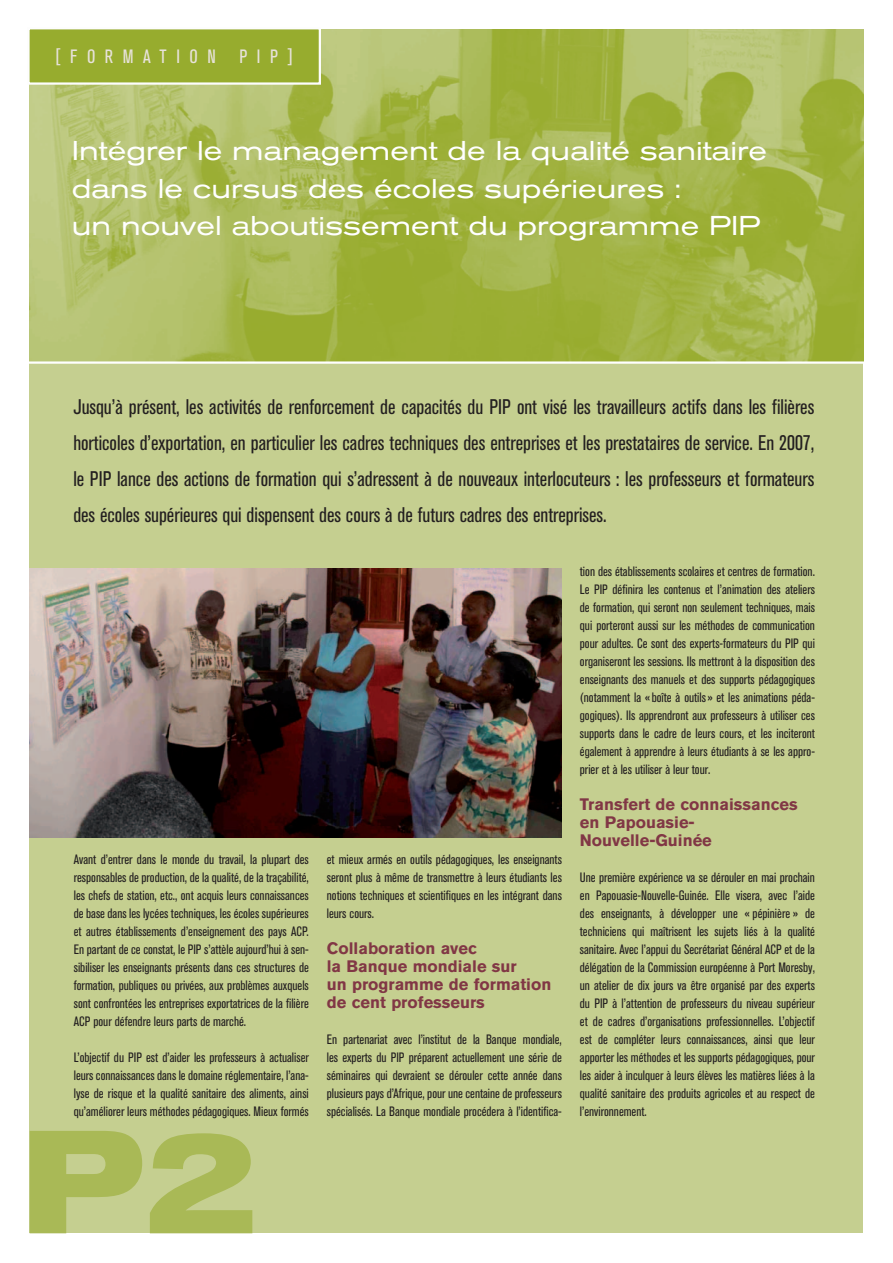
<style>
.page{position:relative;width:893px;height:1263px;background:#fff}
.page>*{position:absolute;margin:0;border:0;box-sizing:border-box;transform-origin:0 0}
.t1{font:expanded 27px/37.5px "Akzidenz Grotesk BQ";color:#fff}
.t2{font:condensed 21px/36px "Akzidenz Grotesk BQ";color:#231f20;text-align:justify}
.t3{font:condensed 19.2px "Akzidenz Grotesk BQ";letter-spacing:.5em;color:#e7e2da}
.t4{font:700 16.5px/18px "Akzidenz Grotesk BQ";color:#813745}
.t5{font:condensed 13.5px/18px "Akzidenz Grotesk BQ";color:#231f20;text-align:justify}
</style>
<div class="page">
<div style="left:30px;top:30px;width:833px;height:1203px;background:#c5cf90"></div>
<img style="left:30px;top:30px;width:833px;height:331px">
<div style="left:28px;top:28px;width:292px;height:56px;background:#97ac2e"></div>
<div style="left:27px;top:27px;width:294px;height:58px;border:2px solid #fdfdfd"></div>
<hr style="left:0;top:361px;width:893px;height:3px;background:#fff">
<img style="left:30px;top:569px;width:531px;height:269px">
<svg style="left:30px;top:1131px;width:222px;height:102px"></svg>
<h3 class="t3" style="left:55px;top:49px;width:240px">[FORMATION PIP]</h3>
<h1 class="t1" style="left:72px;top:135px;width:697px">Intégrer le management de la qualité sanitaire dans le cursus des écoles supérieures :<br>un nouvel aboutissement du programme PIP</h1>
<p class="t2" style="left:73px;top:391px;width:742px">Jusqu’à présent, les activités de renforcement de capacités du PIP ont visé les travailleurs actifs dans les filières horticoles d’exportation, en particulier les cadres techniques des entreprises et les prestataires de service. En 2007, le PIP lance des actions de formation qui s’adressent à de nouveaux interlocuteurs : les professeurs et formateurs des écoles supérieures qui dispensent des cours à de futurs cadres des entreprises.</p>
<p class="t5" style="left:74px;top:852px;width:237px">Avant d’entrer dans le monde du travail, la plupart des responsables de production, de la qualité, de la traçabilité, les chefs de station, etc., ont acquis leurs connaissances de base dans les lycées techniques, les écoles supérieures et autres établissements d’enseignement des pays ACP.<br>En partant de ce constat, le PIP s’attèle aujourd’hui à sen&shy;sibiliser les enseignants présents dans ces structures de formation, publiques ou privées, aux problèmes auxquels sont confrontées les entreprises exportatrices de la filière ACP pour défendre leurs parts de marché.</p>
<p class="t5" style="left:74px;top:1050px;width:237px">L’objectif du PIP est d’aider les professeurs à actualiser leurs connaissances dans le domaine réglementaire, l’ana&shy;lyse de risque et la qualité sanitaire des aliments, ainsi qu’améliorer leurs méthodes pédagogiques. Mieux formés</p>
<p class="t5" style="left:327px;top:852px;width:237px">et mieux armés en outils pédagogiques, les enseignants seront plus à même de transmettre à leurs étudiants les notions techniques et scientifiques en les intégrant dans leurs cours.</p>
<p class="t4" style="left:327px;top:941px;width:226px">Collaboration avec<br>la Banque mondiale sur<br>un programme de formation de cent professeurs</p>
<p class="t5" style="left:327px;top:1032px;width:237px">En partenariat avec l’institut de la Banque mondiale, les experts du PIP préparent actuellement une série de séminaires qui devraient se dérouler cette année dans plusieurs pays d’Afrique, pour une centaine de professeurs spécialisés. La Banque mondiale procédera à l’identifica-</p>
<p class="t5" style="left:580px;top:564px;width:237px">tion des établissements scolaires et centres de formation.<br>Le PIP définira les contenus et l’animation des ateliers de formation, qui seront non seulement techniques, mais qui porteront aussi sur les méthodes de communication pour adultes. Ce sont des experts-formateurs du PIP qui organiseront les sessions. Ils mettront à la disposition des enseignants des manuels et des supports pédagogiques (notamment la « boîte à outils » et les animations péda&shy;gogiques). Ils apprendront aux professeurs à utiliser ces supports dans le cadre de leurs cours, et les inciteront également à apprendre à leurs étudiants à se les appro&shy;prier et à les utiliser à leur tour.</p>
<p class="t4" style="left:580px;top:797px;width:219px">Transfert de connaissances en Papouasie-<br>Nouvelle-Guinée</p>
<p class="t5" style="left:580px;top:870px;width:237px">Une première expérience va se dérouler en mai prochain en Papouasie-Nouvelle-Guinée. Elle visera, avec l’aide des enseignants, à développer une « pépinière » de techniciens qui maîtrisent les sujets liés à la qualité sanitaire. Avec l’appui du Secrétariat Général ACP et de la délégation de la Commission européenne à Port Moresby, un atelier de dix jours va être organisé par des experts du PIP à l’attention de professeurs du niveau supérieur et de cadres d’organisations professionnelles. L’objectif est de compléter leurs connaissances, ainsi que leur apporter les méthodes et les supports pédagogiques, pour les aider à inculquer à leurs élèves les matières liées à la qualité sanitaire des produits agricoles et au respect de l’environnement.</p>
</div>
